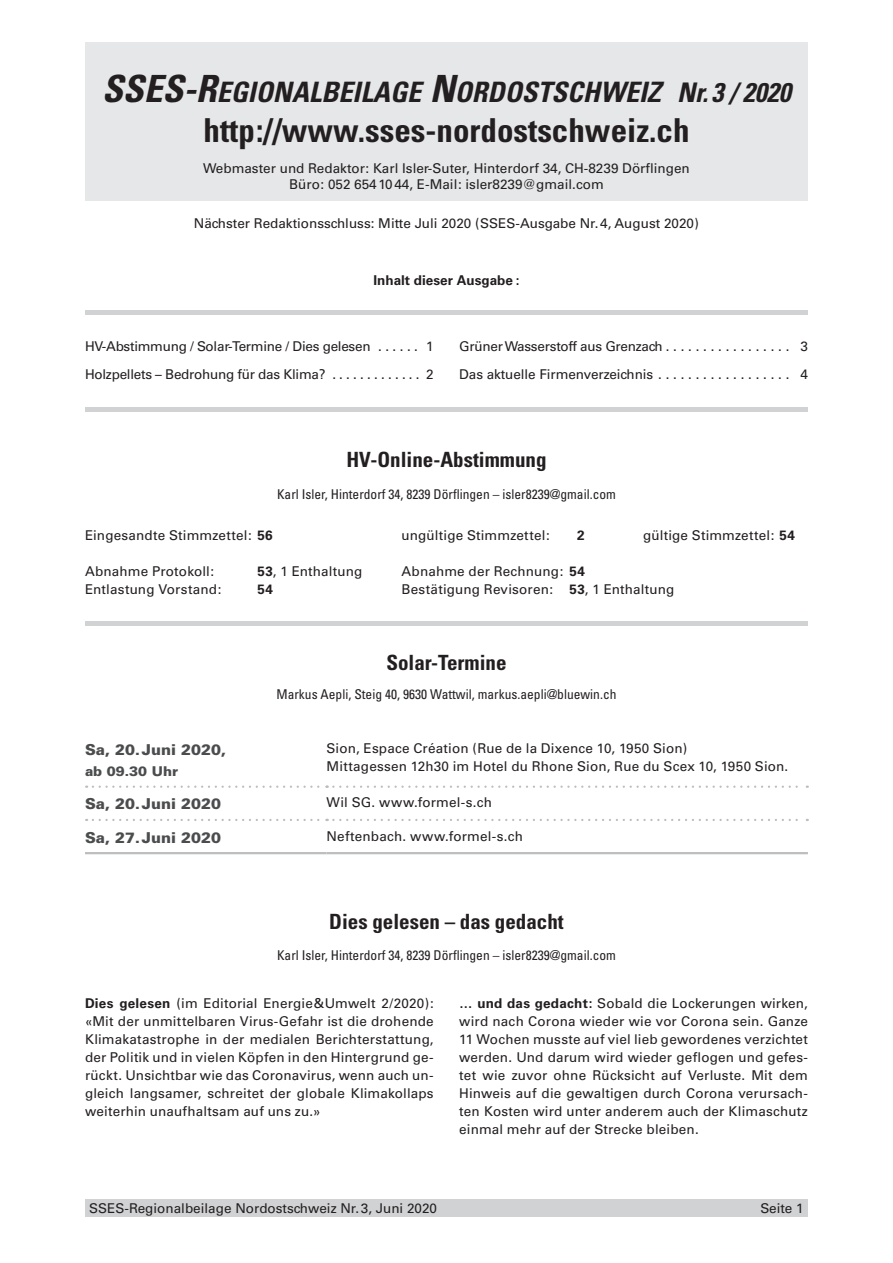
<style>
.page{position:relative;width:893px;height:1263px;background:#fff}
.page>*{position:absolute;margin:0;border:0;box-sizing:border-box;transform-origin:0 0}
.t1{font:700 condensed 33px "Univers";color:#231f20}
.t2{font:italic 700 condensed 28.2px "Univers";color:#231f20}
.t3{font:700 condensed 21px "Univers";color:#231f20}
.t4{font:900 15px "Univers";color:#4b4c4d}
.t5{font:13.5px/18px "Univers";color:#231f20;text-align:justify}
.t6{font:condensed 13.5px "Univers";color:#231f20}
.t7{font:13.5px "Univers";letter-spacing:-.02em;color:#231f20}
.t8{font:700 13.5px "Univers";color:#231f20}
.t9{font:900 13.5px "Univers";color:#4b4c4d}
.s1{font-size:37.5px}
.s2{font-size:27px}
.s3{font-weight:700}
</style>
<div class="page">
<div style="left:85px;top:1199px;width:723px;height:17px;background:#d1d2d4"></div>
<div style="left:85px;top:43px;width:723px;height:158px;background:#e6e7e9"></div>
<hr style="left:85px;top:407px;width:723px;height:4px;background:#d1d2d4">
<hr style="left:85px;top:622px;width:723px;height:4px;background:#d1d2d4">
<hr style="left:85px;top:310px;width:723px;height:4px;background:#d1d2d4">
<hr style="left:85px;top:852px;width:242px;height:2px;background:#bcbdc0">
<hr style="left:327px;top:852px;width:481px;height:2px;background:#bcbdc0">
<svg style="left:93px;top:785px;width:715px;height:3px"></svg>
<svg style="left:93px;top:819px;width:715px;height:2px"></svg>
<h2 class="t2" style="left:102px;top:75px;width:690px"><span class="s1">SSES-R</span>EGIONALBEILAGE <span class="s1">N</span>ORDOSTSCHWEIZ <span class="s2">Nr. 3 / 2020</span></h2>
<h1 class="t1" style="left:203px;top:110px;width:487px">http://www.sses-nordostschweiz.ch</h1>
<p class="t5" style="left:203px;top:160px;width:488px;line-height:15.8px;text-align:center">Webmaster und Redaktor: Karl Isler-Suter, Hinterdorf 34, CH-8239 Dörflingen<br>Büro: 052 6541044, E-Mail: isler8239@gmail.com</p>
<p class="t5" style="left:194px;top:214px;width:507px">Nächster Redaktionsschluss: Mitte Juli 2020 (SSES-Ausgabe Nr.4, August 2020)</p>
<p class="t8" style="left:373px;top:273px;width:148px">Inhalt dieser Ausgabe :</p>
<p class="t7" style="left:85px;top:339px;width:293px">HV-Abstimmung / Solar-Termine / Dies gelesen .......</p>
<p class="t5" style="left:426px;top:338px;width:9px">1</p>
<p class="t7" style="left:85px;top:366px;width:248px">Holzpellets – Bedrohung für das Klima? ..............</p>
<p class="t5" style="left:426px;top:365px;width:9px">2</p>
<p class="t7" style="left:459px;top:339px;width:211px">Grüner Wasserstoff aus Grenzach .................</p>
<p class="t5" style="left:800px;top:338px;width:9px">3</p>
<p class="t5" style="left:459px;top:365px;width:199px">Das aktuelle Firmenverzeichnis ...................</p>
<p class="t5" style="left:800px;top:365px;width:9px">4</p>
<h3 class="t3" style="left:346px;top:447px;width:202px">HV-Online-Abstimmung</h3>
<p class="t6" style="left:277px;top:485px;width:340px">Karl Isler, Hinterdorf 34, 8239 Dörflingen – isler8239@gmail.com</p>
<p class="t5" style="left:85px;top:526px;width:189px">Eingesandte Stimmzettel: <span class="s3">56</span></p>
<p class="t5" style="left:402px;top:526px;width:150px">ungültige Stimmzettel:</p>
<p class="t8" style="left:577px;top:527px;width:9px">2</p>
<p class="t5" style="left:643px;top:526px;width:153px">gültige Stimmzettel: <span class="s3">54</span></p>
<p class="t5" style="left:85px;top:562px;width:131px">Abnahme Protokoll:</p>
<p class="t5" style="left:258px;top:562px;width:106px"><span class="s3">53</span>, 1 Enthaltung</p>
<p class="t5" style="left:402px;top:562px;width:185px">Abnahme der Rechnung: <span class="s3">54</span></p>
<p class="t5" style="left:85px;top:580px;width:138px">Entlastung Vorstand:</p>
<p class="t8" style="left:258px;top:581px;width:17px">54</p>
<p class="t5" style="left:402px;top:580px;width:274px">Bestätigung Revisoren: <span class="s3">53</span>, 1 Enthaltung</p>
<p class="t4" style="left:85px;top:740px;width:143px">Sa, 20.Juni 2020,</p>
<p class="t9" style="left:85px;top:763px;width:95px">ab 09.30 Uhr</p>
<h3 class="t3" style="left:386px;top:650px;width:122px">Solar-Termine</h3>
<p class="t6" style="left:276px;top:686px;width:342px">Markus Aepli, Steig 40, 9630 Wattwil, markus.aepli@bluewin.ch</p>
<p class="t5" style="left:327px;top:739px;width:463px">Sion, Espace Création (Rue de la Dixence 10, 1950 Sion)<br>Mittagessen 12h30 im Hotel du Rhone Sion, Rue du Scex 10, 1950 Sion.</p>
<p class="t4" style="left:85px;top:794px;width:138px">Sa, 20.Juni 2020</p>
<p class="t5" style="left:327px;top:794px;width:167px">Wil SG. www.formel-s.ch</p>
<p class="t4" style="left:85px;top:828px;width:138px">Sa, 27.Juni 2020</p>
<p class="t5" style="left:327px;top:827px;width:198px">Neftenbach. www.formel-s.ch</p>
<h3 class="t3" style="left:329px;top:908px;width:236px">Dies gelesen – das gedacht</h3>
<p class="t6" style="left:277px;top:947px;width:340px">Karl Isler, Hinterdorf 34, 8239 Dörflingen – isler8239@gmail.com</p>
<p class="t5" style="left:85px;top:994px;width:350px"><span class="s3">Dies gelesen</span> (im Editorial Energie&amp;Umwelt 2/2020): «Mit der unmittelbaren Virus-Gefahr ist die drohende Klimakatastrophe in der medialen Berichterstattung, der Politik und in vielen Köpfen in den Hintergrund ge&shy;rückt. Unsichtbar wie das Coronavirus, wenn auch un&shy;gleich langsamer, schreitet der globale Klimakollaps weiterhin unaufhaltsam auf uns zu.»</p>
<p class="t5" style="left:459px;top:994px;width:350px"><span class="s3">… und das gedacht:</span> Sobald die Lockerungen wirken, wird nach Corona wieder wie vor Corona sein. Ganze 11 Wochen musste auf viel lieb gewordenes verzichtet werden. Und darum wird wieder geflogen und gefes&shy;tet wie zuvor ohne Rücksicht auf Verluste. Mit dem Hinweis auf die gewaltigen durch Corona verursach&shy;ten Kosten wird unter anderem auch der Klimaschutz einmal mehr auf der Strecke bleiben.</p>
<p class="t5" style="left:89px;top:1199px;width:349px">SSES-Regionalbeilage Nordostschweiz Nr.3, Juni 2020</p>
<p class="t5" style="left:760px;top:1199px;width:45px">Seite 1</p>
</div>
